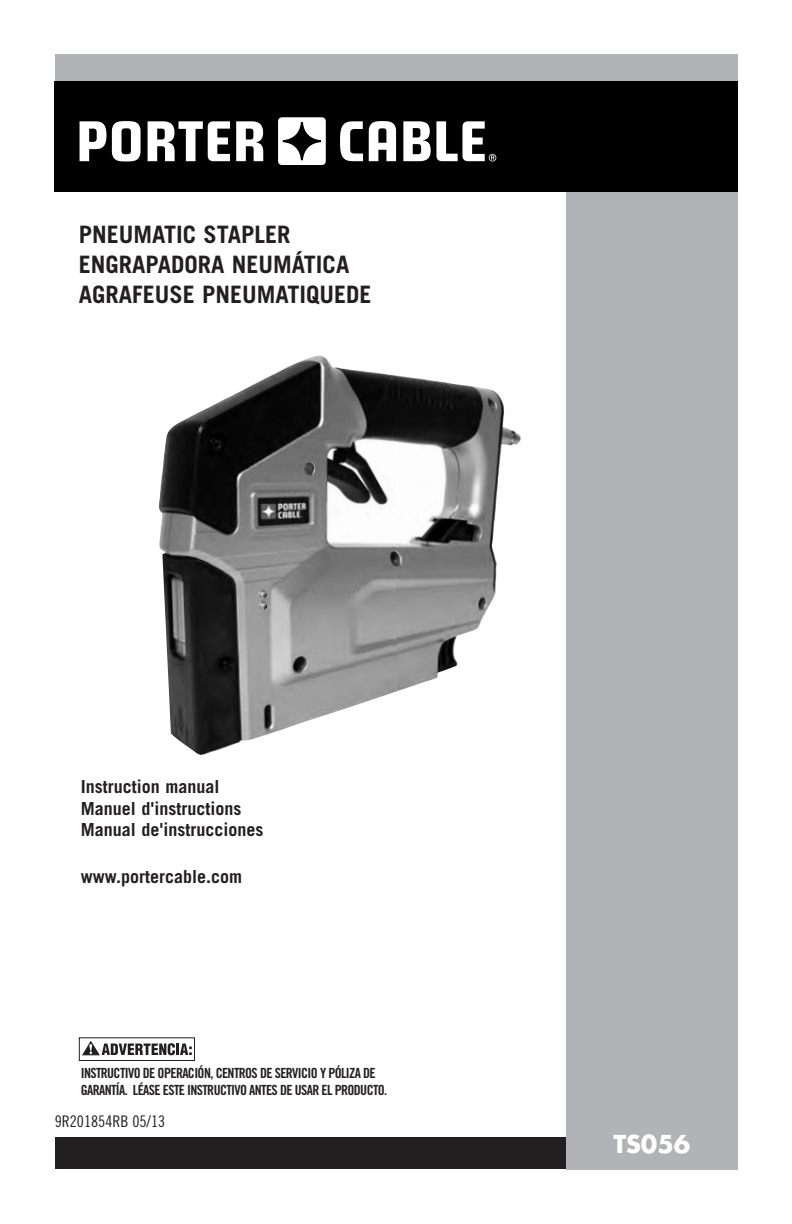
<style>
.page{position:relative;width:792px;height:1224px;background:#fff}
.page>*{position:absolute;margin:0;border:0;box-sizing:border-box;transform-origin:0 0}
.t1{font:700 24px/30px "Trade Gothic LT Std";color:#231f20}
.t2{font:700 24px "Futura";color:#fff}
.t3{font:700 18px/21.6px "Trade Gothic LT Std";color:#231f20}
.t4{font:16px "Trade Gothic LT Std Cn 18";color:#231f20}
.t5{font:14px/16.8px "Trade Gothic LT Std Bd Cn 20";letter-spacing:-.045em;color:#231f20}
</style>
<div class="page">
<img style="left:158px;top:355px;width:363px;height:400px">
<div style="left:55px;top:1138px;width:649px;height:31px;background:#231f20"></div>
<div style="left:55px;top:55px;width:682px;height:32px;background:#b2b3b7"></div>
<div style="left:566px;top:88px;width:171px;height:1081px;background:#b2b3b7"></div>
<div style="left:55px;top:82px;width:682px;height:110px;background:#000"></div>
<div style="left:278px;top:117px;width:48px;height:48px;background:#fff;border-radius:4px"></div>
<svg style="left:283px;top:122px;width:38px;height:38px"></svg>
<svg style="left:148px;top:121px;width:82px;height:40px"></svg>
<svg style="left:236px;top:121px;width:27px;height:40px"></svg>
<svg style="left:80px;top:121px;width:26px;height:40px"></svg>
<svg style="left:403px;top:121px;width:93px;height:40px"></svg>
<svg style="left:340px;top:121px;width:23px;height:40px"></svg>
<svg style="left:112px;top:121px;width:29px;height:40px"></svg>
<svg style="left:369px;top:121px;width:27px;height:40px"></svg>
<div style="left:79px;top:1037px;width:116px;height:24px;border:1px solid #231f20"></div>
<svg style="left:82px;top:1040px;width:110px;height:16px"></svg>
<h1 class="t1" style="left:79px;top:222px;width:294px">PNEUMATIC STAPLER<br>ENGRAPADORA NEUMÁTICA<br>AGRAFEUSE PNEUMATIQUEDE</h1>
<p class="t3" style="left:81px;top:777px;width:184px">Instruction manual<br>Manuel d'instructions<br>Manual de'instrucciones</p>
<p class="t3" style="left:81px;top:867px;width:163px">www.portercable.com</p>
<p class="t5" style="left:81px;top:1066px;width:308px">INSTRUCTIVO DE OPERACIÓN, CENTROS DE SERVICIO Y PÓLIZA DE<br>GARANTÍA. LÉASE ESTE INSTRUCTIVO ANTES DE USAR EL PRODUCTO.</p>
<p class="t4" style="left:55px;top:1115px;width:112px">9R201854RB 05/13</p>
<h1 class="t2" style="left:613px;top:1133px;width:79px">TS056</h1>
</div>
